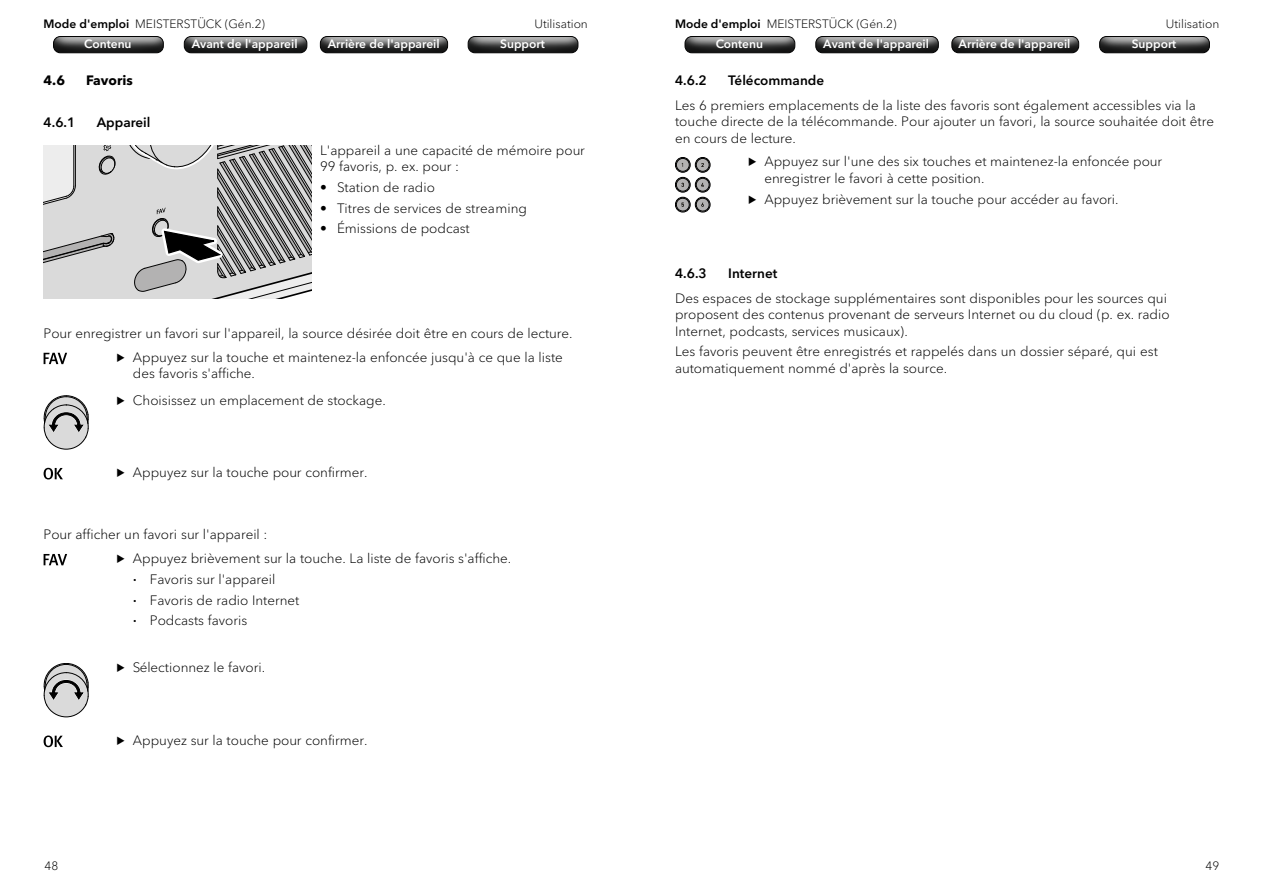
<style>
.page{position:relative;width:1263px;height:893px;background:#fff}
.page>*{position:absolute;margin:0;border:0;box-sizing:border-box;transform-origin:0 0}
.t1{font:300 13.5px/16.5px "Avenir Next LT Pro";color:#000}
.t2{font:600 13.5px "Avenir Next LT Pro";color:#000}
.t3{font:700 13.5px "Avenir Next LT Pro";color:#000}
.t4{font:600 12px "Avenir Next LT Pro";color:#fff}
.t5{font:300 12px "Avenir Next LT Pro";color:#000}
.s1{font-weight:600}
</style>
<div class="page">
<div style="left:169px;top:36px;width:152px;height:19px;background:#000;opacity:.67"></div>
<div style="left:184px;top:36px;width:123px;height:17px;border:1px solid #000;border-radius:7px"></div>
<div style="left:301px;top:14px;width:164px;height:41px;background:#000;opacity:.78"></div>
<div style="left:306px;top:19px;width:157px;height:31px;background:#fff"></div>
<div style="left:305px;top:36px;width:156px;height:19px;background:#000;opacity:.67"></div>
<div style="left:320px;top:36px;width:128px;height:17px;border:1px solid #000;border-radius:7px"></div>
<div style="left:34px;top:14px;width:148px;height:41px;background:#fff"></div>
<div style="left:39px;top:36px;width:138px;height:19px;background:#000;opacity:.67"></div>
<div style="left:53px;top:36px;width:111px;height:17px;border:1px solid #000;border-radius:7px"></div>
<div style="left:449px;top:14px;width:147px;height:41px;background:#fff"></div>
<div style="left:453px;top:36px;width:139px;height:19px;background:#000;opacity:.67"></div>
<div style="left:468px;top:36px;width:110px;height:17px;border:1px solid #000;border-radius:7px"></div>
<div style="left:801px;top:36px;width:151px;height:19px;background:#000;opacity:.67"></div>
<div style="left:815px;top:36px;width:124px;height:17px;border:1px solid #000;border-radius:7px"></div>
<div style="left:933px;top:14px;width:164px;height:41px;background:#000;opacity:.78"></div>
<div style="left:938px;top:19px;width:156px;height:31px;background:#fff"></div>
<div style="left:937px;top:36px;width:155px;height:19px;background:#000;opacity:.67"></div>
<div style="left:951px;top:36px;width:128px;height:17px;border:1px solid #000;border-radius:7px"></div>
<div style="left:666px;top:14px;width:148px;height:41px;background:#fff"></div>
<div style="left:670px;top:36px;width:139px;height:19px;background:#000;opacity:.67"></div>
<div style="left:685px;top:36px;width:110px;height:17px;border:1px solid #000;border-radius:7px"></div>
<div style="left:1080px;top:14px;width:148px;height:41px;background:#fff"></div>
<div style="left:1084px;top:36px;width:139px;height:19px;background:#000;opacity:.67"></div>
<div style="left:1099px;top:36px;width:111px;height:17px;border:1px solid #000;border-radius:7px"></div>
<svg style="left:44px;top:145px;width:268px;height:153px;background:#bbbaba"></svg>
<svg style="left:44px;top:353px;width:23px;height:11px"></svg>
<svg style="left:44px;top:395px;width:45px;height:55px"></svg>
<svg style="left:44px;top:468px;width:19px;height:11px"></svg>
<svg style="left:44px;top:554px;width:23px;height:11px"></svg>
<svg style="left:44px;top:663px;width:45px;height:55px"></svg>
<svg style="left:44px;top:735px;width:19px;height:12px"></svg>
<svg style="left:675px;top:157px;width:35px;height:55px"></svg>
<p class="t5" style="left:44px;top:13px;width:223px"><span class="s1">Mode d'emploi</span> MEISTERSTÜCK (Gén.2)</p>
<p class="t5" style="left:534px;top:13px;width:55px">Utilisation</p>
<p class="t4" style="left:84px;top:37px;width:49px">Contenu</p>
<p class="t4" style="left:192px;top:37px;width:107px">Avant de l'appareil</p>
<p class="t4" style="left:328px;top:37px;width:113px">Arrière de l'appareil</p>
<p class="t4" style="left:500px;top:37px;width:46px">Support</p>
<p class="t3" style="left:44px;top:72px;width:23px">4.6</p>
<p class="t3" style="left:86px;top:72px;width:48px">Favoris</p>
<p class="t2" style="left:44px;top:114px;width:33px">4.6.1</p>
<p class="t2" style="left:97px;top:114px;width:55px">Appareil</p>
<p class="t1" style="left:320px;top:141px;width:266px">L'appareil a une capacité de mémoire pour<br>99 favoris, p. ex. pour :</p>
<p class="t1" style="left:320px;top:178px;width:116px">• Station de radio</p>
<p class="t1" style="left:320px;top:199px;width:209px">• Titres de services de streaming</p>
<p class="t1" style="left:320px;top:220px;width:151px">• Émissions de podcast</p>
<p class="t1" style="left:133px;top:321px;width:441px;line-height:23.7px;text-indent:-89px">Pour enregistrer un favori sur l'appareil, la source désirée doit être en cours de lecture.<br>Appuyez sur la touche et maintenez-la enfoncée jusqu'à ce que la liste</p>
<p class="t1" style="left:133px;top:360px;width:254px;line-height:26.2px">des favoris s'affiche.<br>Choisissez un emplacement de stockage.</p>
<p class="t1" style="left:133px;top:463px;width:236px">Appuyez sur la touche pour confirmer.</p>
<p class="t1" style="left:133px;top:522px;width:380px;line-height:23.7px;text-indent:-89px">Pour afficher un favori sur l'appareil :<br>Appuyez brièvement sur la touche. La liste de favoris s'affiche.</p>
<p class="t1" style="left:150px;top:568px;width:151px;line-height:20.7px">Favoris sur l'appareil<br>Favoris de radio Internet<br>Podcasts favoris</p>
<p class="t1" style="left:133px;top:659px;width:134px">Sélectionnez le favori.</p>
<p class="t1" style="left:133px;top:731px;width:236px">Appuyez sur la touche pour confirmer.</p>
<p class="t5" style="left:675px;top:13px;width:223px"><span class="s1">Mode d'emploi</span> MEISTERSTÜCK (Gén.2)</p>
<p class="t5" style="left:1166px;top:13px;width:55px">Utilisation</p>
<p class="t4" style="left:716px;top:37px;width:49px">Contenu</p>
<p class="t4" style="left:823px;top:37px;width:107px">Avant de l'appareil</p>
<p class="t4" style="left:958px;top:37px;width:113px">Arrière de l'appareil</p>
<p class="t4" style="left:1132px;top:37px;width:46px">Support</p>
<p class="t2" style="left:675px;top:72px;width:33px">4.6.2</p>
<p class="t2" style="left:728px;top:72px;width:97px">Télécommande</p>
<p class="t1" style="left:675px;top:96px;width:540px">Les 6 premiers emplacements de la liste des favoris sont également accessibles via la touche directe de la télécommande. Pour ajouter un favori, la source souhaitée doit être en cours de lecture.</p>
<p class="t1" style="left:764px;top:153px;width:399px">Appuyez sur l'une des six touches et maintenez-la enfoncée pour enregistrer le favori à cette position.</p>
<p class="t1" style="left:764px;top:190px;width:356px">Appuyez brièvement sur la touche pour accéder au favori.</p>
<p class="t2" style="left:675px;top:265px;width:33px">4.6.3</p>
<p class="t2" style="left:728px;top:265px;width:51px">Internet</p>
<p class="t1" style="left:675px;top:289px;width:496px">Des espaces de stockage supplémentaires sont disponibles pour les sources qui proposent des contenus provenant de serveurs Internet ou du cloud (p. ex. radio<br>Internet, podcasts, services musicaux).</p>
<p class="t1" style="left:675px;top:343px;width:484px">Les favoris peuvent être enregistrés et rappelés dans un dossier séparé, qui est automatiquement nommé d'après la source.</p>
<p class="t5" style="left:45px;top:856px;width:15px">48</p>
<p class="t5" style="left:1206px;top:856px;width:15px">49</p>
</div>
